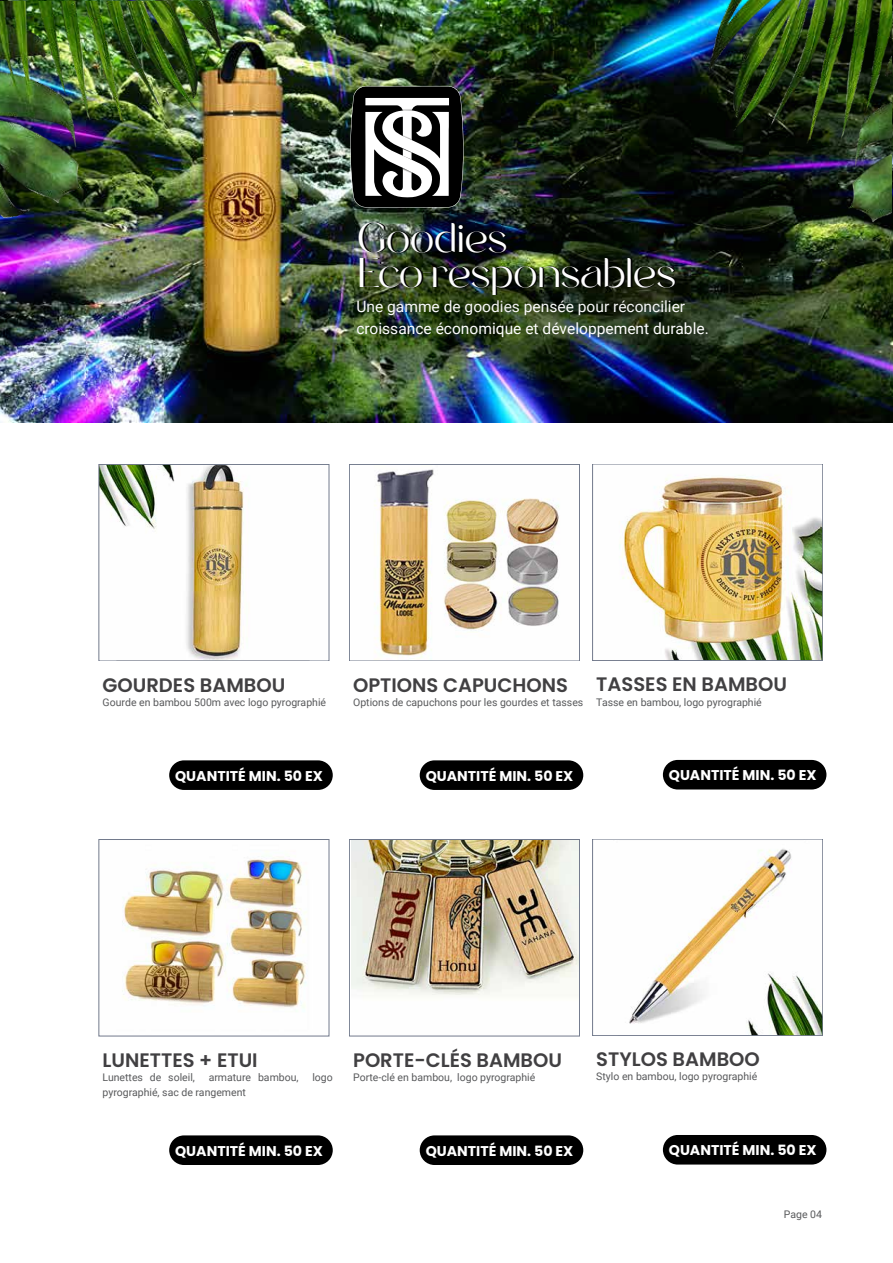
<style>
.page{position:relative;width:893px;height:1263px;background:#fff}
.page>*{position:absolute;margin:0;border:0;box-sizing:border-box;transform-origin:0 0}
.t1{font:41.55px/35.7px "Rantera";color:#fff}
.t2{font:600 19.5px "Poppins";color:#414042}
.t3{font:15.6px/22.2px "Roboto";color:#fff}
.t4{font:700 14.1px "Poppins";color:#fff}
.t5{font:10.5px "Roboto";color:#58595b}
</style>
<div class="page">
<img style="left:0;top:0;width:892px;height:423px">
<img style="left:613px;top:0;width:279px;height:260px">
<div style="left:169px;top:760px;width:164px;height:30px;background:#000;border-radius:15px"></div>
<img style="left:101px;top:466px;width:146px;height:193px">
<div style="left:99px;top:464px;width:230px;height:197px;border:1px solid #727a8c"></div>
<div style="left:420px;top:760px;width:163px;height:30px;background:#000;border-radius:15px"></div>
<img style="left:374px;top:469px;width:186px;height:190px">
<div style="left:349px;top:464px;width:230px;height:197px;border:1px solid #727a8c"></div>
<div style="left:663px;top:760px;width:163px;height:29px;background:#000;border-radius:15px"></div>
<img style="left:620px;top:475px;width:201px;height:183px">
<div style="left:169px;top:1135px;width:164px;height:30px;background:#000;border-radius:15px"></div>
<img style="left:122px;top:857px;width:186px;height:151px">
<div style="left:420px;top:1135px;width:163px;height:30px;background:#000;border-radius:15px"></div>
<img style="left:351px;top:841px;width:226px;height:154px">
<div style="left:349px;top:839px;width:230px;height:197px;border:1px solid #727a8c"></div>
<div style="left:663px;top:1135px;width:163px;height:29px;background:#000;border-radius:15px"></div>
<img style="left:629px;top:848px;width:192px;height:185px">
<img style="left:0;top:1px;width:317px;height:241px">
<svg style="left:347px;top:86px;width:120px;height:118px"></svg>
<img style="left:347px;top:204px;width:363px;height:125px">
<h1 class="t1" style="left:358px;top:222px;width:320px">Goodies<br>Eco-responsables</h1>
<h3 class="t3" style="left:356px;top:295px;width:354px">Une gamme de goodies pensée pour réconcilier croissance économique et développement durable.</h3>
<h2 class="t2" style="left:103px;top:674px;width:184px">GOURDES BAMBOU</h2>
<h2 class="t2" style="left:353px;top:674px;width:216px">OPTIONS CAPUCHONS</h2>
<h2 class="t2" style="left:596px;top:673px;width:192px">TASSES EN BAMBOU</h2>
<p class="t5" style="left:103px;top:695px;width:225px">Gourde en bambou 500m avec logo pyrographié</p>
<p class="t5" style="left:353px;top:695px;width:232px">Options de capuchons pour les gourdes et tasses</p>
<p class="t5" style="left:596px;top:695px;width:167px">Tasse en bambou, logo pyrographié</p>
<h3 class="t4" style="left:175px;top:767px;width:149px">QUANTITÉ MIN. 50 EX</h3>
<h3 class="t4" style="left:426px;top:767px;width:149px">QUANTITÉ MIN. 50 EX</h3>
<h3 class="t4" style="left:669px;top:767px;width:149px">QUANTITÉ MIN. 50 EX</h3>
<h2 class="t2" style="left:103px;top:1049px;width:157px">LUNETTES + ETUI</h2>
<h2 class="t2" style="left:353px;top:1049px;width:210px">PORTE-CLÉS BAMBOU</h2>
<h2 class="t2" style="left:596px;top:1048px;width:165px">STYLOS BAMBOO</h2>
<p class="t5" style="left:103px;top:1070px;width:94px">Lunettes de soleil,</p>
<p class="t5" style="left:209px;top:1070px;width:91px">armature bambou,</p>
<p class="t5" style="left:312px;top:1070px;width:22px">logo</p>
<p class="t5" style="left:103px;top:1085px;width:145px">pyrographié, sac de rangement</p>
<p class="t5" style="left:353px;top:1070px;width:184px">Porte-clé en bambou, logo pyrographié</p>
<p class="t5" style="left:596px;top:1069px;width:162px">Stylo en bambou, logo pyrographié</p>
<h3 class="t4" style="left:175px;top:1142px;width:149px">QUANTITÉ MIN. 50 EX</h3>
<h3 class="t4" style="left:426px;top:1142px;width:149px">QUANTITÉ MIN. 50 EX</h3>
<h3 class="t4" style="left:669px;top:1142px;width:149px">QUANTITÉ MIN. 50 EX</h3>
<p class="t5" style="left:784px;top:1207px;width:40px">Page 04</p>
</div>
